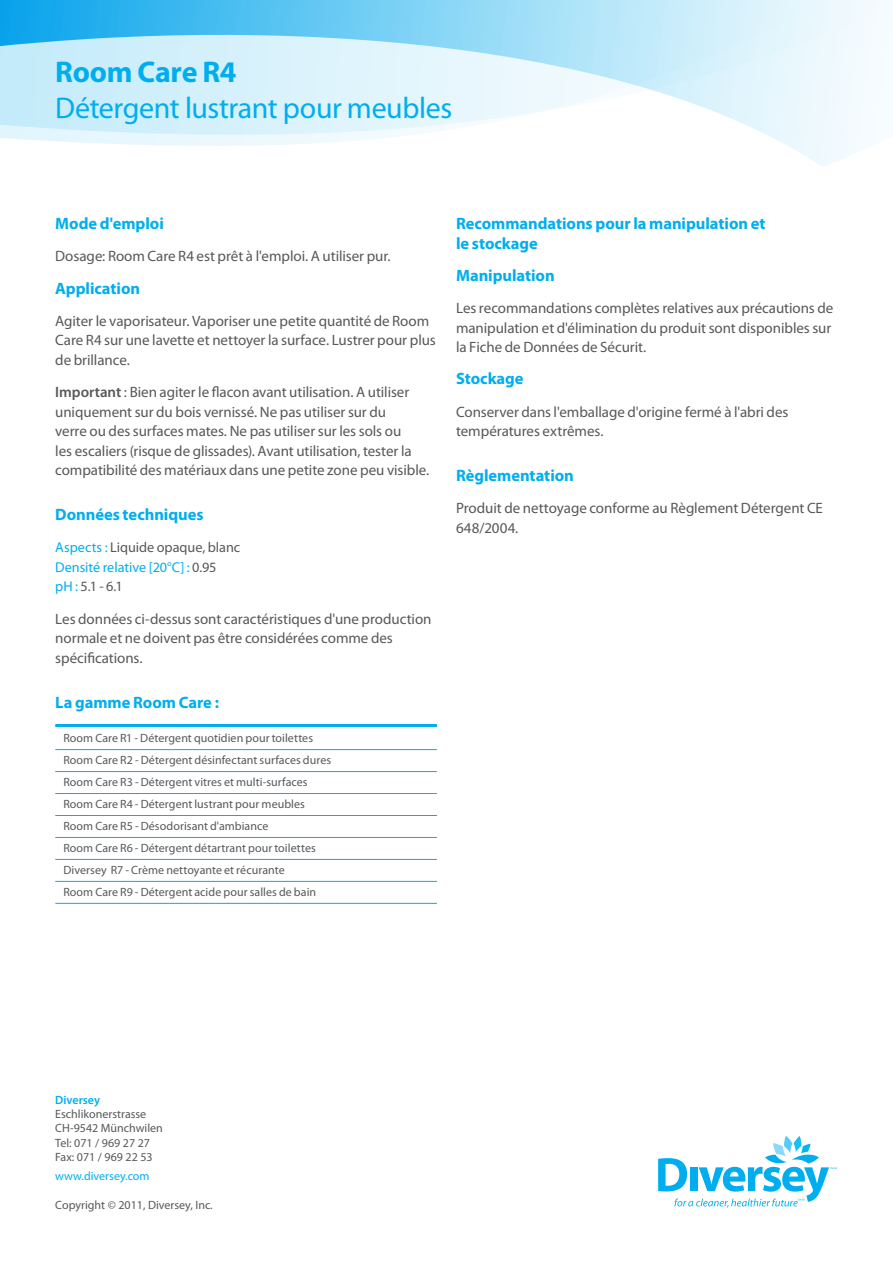
<style>
.page{position:relative;width:893px;height:1263px;background:#fff}
.page>*{position:absolute;margin:0;border:0;box-sizing:border-box;transform-origin:0 0}
.t1{font:30px "Myriad Pro";letter-spacing:-.015em;color:#00aeef}
.t2{font:700 30px "Myriad Pro";letter-spacing:-.01em;color:#00aeef}
.Heading_Blue_2{font:700 16.5px/19.5px "Myriad Pro";letter-spacing:-.005em;color:#00aeef}
.Heading_Blue{font:700 16.5px "Myriad Pro";letter-spacing:-.005em;color:#00aeef}
.Body{font:15px/19.5px "Myriad Pro";letter-spacing:-.005em;color:#57585a}
.Heading_Blue-2{font:15px "Myriad Pro";letter-spacing:-.005em;color:#57585a}
.Tech_Info_1st_Line{font:14.25px "Myriad Pro";color:#57585a}
.Tech_Info{font:14.25px "Myriad Pro";letter-spacing:-.005em;color:#00aeef}
.Tech_Info-2{font:14.25px "Myriad Pro";color:#57585a}
.t3{font:12px "Myriad Pro";letter-spacing:.005em;color:#57585a}
.t4{font:12px "Myriad Pro";color:#00aeef}
.t5{font:600 12px "Myriad Pro";color:#00aeef}
.s1{font-weight:600}
.s2{color:#00aeef}
.s3{color:#57585a}
</style>
<div class="page">
<svg style="left:0;top:0;width:879px;height:151px"></svg>
<svg style="left:658px;top:1136px;width:180px;height:72px"></svg>
<hr style="left:55px;top:749px;width:382px;height:1px;background:#00aeef">
<hr style="left:55px;top:771px;width:382px;height:1px;background:#00aeef">
<hr style="left:55px;top:793px;width:382px;height:1px;background:#00aeef">
<hr style="left:55px;top:815px;width:382px;height:1px;background:#00aeef">
<hr style="left:55px;top:837px;width:382px;height:1px;background:#00aeef">
<hr style="left:55px;top:859px;width:382px;height:1px;background:#00aeef">
<hr style="left:55px;top:881px;width:382px;height:1px;background:#00aeef">
<hr style="left:55px;top:903px;width:382px;height:1px;background:#00aeef">
<hr style="left:55px;top:724px;width:382px;height:3px;background:#00aeef">
<p class="t2" style="left:55px;top:52px;width:183px">Room Care R4</p>
<p class="t1" style="left:55px;top:89px;width:398px">Détergent lustrant pour meubles</p>
<p class="Heading_Blue" style="left:55px;top:213px;width:110px">Mode d'emploi</p>
<p class="Heading_Blue-2" style="left:55px;top:247px;width:337px">Dosage: Room Care R4 est prêt à l'emploi. A utiliser pur.</p>
<p class="Heading_Blue" style="left:55px;top:277px;width:86px">Application</p>
<p class="Body" style="left:55px;top:311px;width:382px">Agiter le vaporisateur. Vaporiser une petite quantité de Room<br>Care R4 sur une lavette et nettoyer la surface. Lustrer pour plus de brillance.</p>
<p class="Body" style="left:55px;top:382px;width:376px"><span class="s1">Important</span> : Bien agiter le flacon avant utilisation. A utiliser uniquement sur du bois vernissé. Ne pas utiliser sur du<br>verre ou des surfaces mates. Ne pas utiliser sur les sols ou<br>les escaliers (risque de glissades). Avant utilisation, tester la compatibilité des matériaux dans une petite zone peu visible.</p>
<p class="Heading_Blue_2" style="left:55px;top:504px;width:150px">Données techniques</p>
<p class="Tech_Info_1st_Line" style="left:55px;top:539px;width:187px"><span class="s2">Aspects :</span> Liquide opaque, blanc</p>
<p class="Tech_Info" style="left:55px;top:558px;width:163px">Densité relative [20°C] : <span class="s3">0.95</span></p>
<p class="Tech_Info-2" style="left:55px;top:578px;width:69px"><span class="s2">pH :</span> 5.1 - 6.1</p>
<p class="Body" style="left:55px;top:609px;width:378px">Les données ci-dessus sont caractéristiques d'une production normale et ne doivent pas être considérées comme des spécifications.</p>
<p class="Heading_Blue_2" style="left:55px;top:692px;width:165px">La gamme Room Care :</p>
<p class="t3" style="left:63px;top:731px;width:251px">Room Care R1 - Détergent quotidien pour toilettes</p>
<p class="t3" style="left:63px;top:752px;width:269px">Room Care R2 - Détergent désinfectant surfaces dures</p>
<p class="t3" style="left:63px;top:774px;width:246px">Room Care R3 - Détergent vitres et multi-surfaces</p>
<p class="t3" style="left:63px;top:796px;width:243px">Room Care R4 - Détergent lustrant pour meubles</p>
<p class="t3" style="left:63px;top:818px;width:207px">Room Care R5 - Désodorisant d'ambiance</p>
<p class="t3" style="left:63px;top:840px;width:254px">Room Care R6 - Détergent détartrant pour toilettes</p>
<p class="t3" style="left:63px;top:862px;width:223px">Diversey R7 - Crème nettoyante et récurante</p>
<p class="t3" style="left:63px;top:884px;width:254px">Room Care R9 - Détergent acide pour salles de bain</p>
<p class="Heading_Blue_2" style="left:456px;top:213px;width:311px">Recommandations pour la manipulation et le stockage</p>
<p class="Heading_Blue" style="left:456px;top:264px;width:100px">Manipulation</p>
<p class="Body" style="left:456px;top:298px;width:379px">Les recommandations complètes relatives aux précautions de manipulation et d'élimination du produit sont disponibles sur la Fiche de Données de Sécurit.</p>
<p class="Heading_Blue" style="left:456px;top:368px;width:69px">Stockage</p>
<p class="Body" style="left:456px;top:402px;width:334px">Conserver dans l'emballage d'origine fermé à l'abri des températures extrêmes.</p>
<p class="Heading_Blue_2" style="left:456px;top:465px;width:119px">Règlementation</p>
<p class="Body" style="left:456px;top:498px;width:368px">Produit de nettoyage conforme au Règlement Détergent CE<br>648/2004.</p>
<p class="t5" style="left:55px;top:1092px;width:46px">Diversey</p>
<p class="t3" style="left:55px;top:1106px;width:93px">Eschlikonerstrasse</p>
<p class="t3" style="left:55px;top:1121px;width:109px">CH-9542 Münchwilen</p>
<p class="t3" style="left:55px;top:1135px;width:96px">Tel: 071 / 969 27 27</p>
<p class="t3" style="left:55px;top:1150px;width:99px">Fax: 071 / 969 22 53</p>
<p class="t4" style="left:55px;top:1168px;width:96px">www.diversey.com</p>
<p class="t3" style="left:55px;top:1197px;width:159px">Copyright © 2011, Diversey, Inc.</p>
</div>
